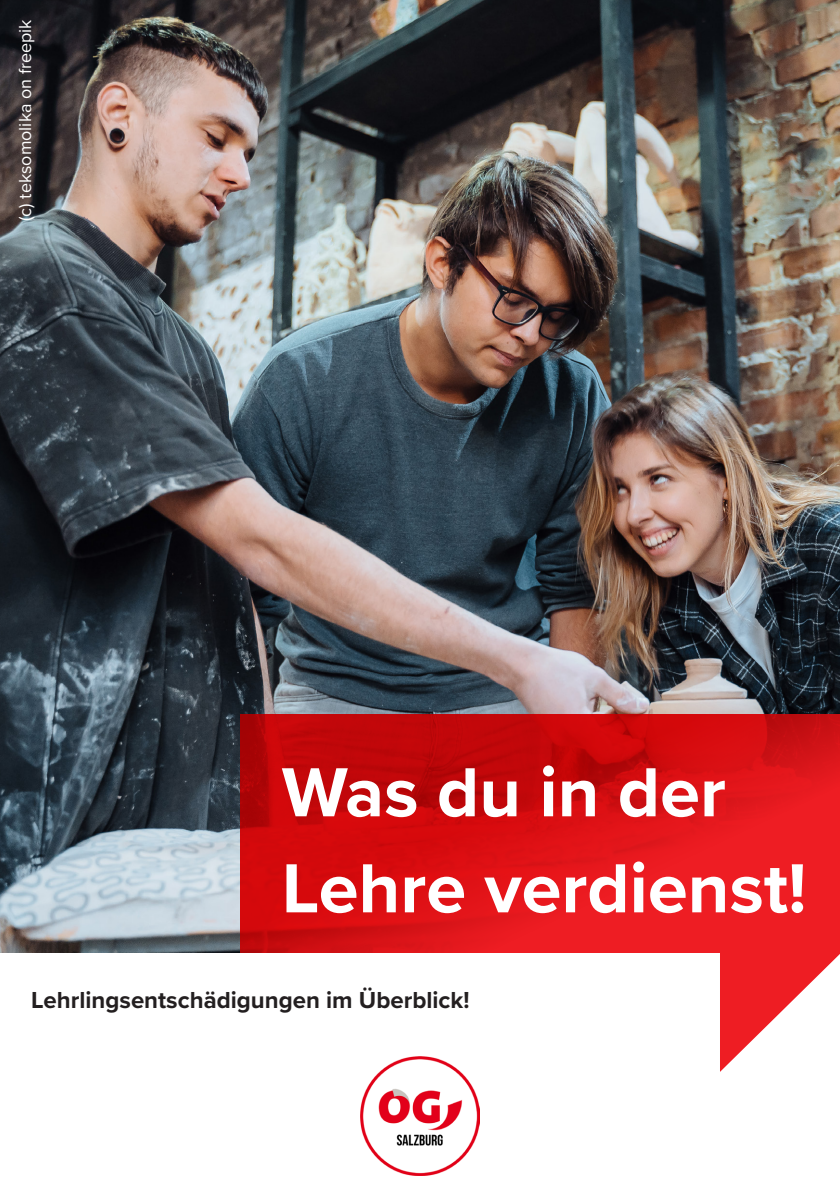
<style>
.page{position:relative;width:840px;height:1191px;background:#fff}
.page>*{position:absolute;margin:0;border:0;box-sizing:border-box;transform-origin:0 0}
.t1{font:700 72px/96px "Proxima Nova";color:#fff}
.t2{font:700 24px "Proxima Nova";color:#231f20}
.t3{font:18px "Proxima Nova";color:#fff}
</style>
<div class="page">
<img style="left:360px;top:1056px;width:119px;height:119px">
<img style="left:0;top:0;width:839px;height:952px">
<svg style="left:240px;top:714px;width:599px;height:238px;background:#d71014"></svg>
<svg style="left:719px;top:952px;width:120px;height:119px"></svg>
<p class="t3" style="left:12px;top:221px;width:203px;rotate:-90deg">(c) teksomolika on freepik</p>
<p class="t1" style="left:281px;top:742px;width:526px">Was du in der<br>Lehre verdienst!</p>
<p class="t2" style="left:31px;top:982px;width:439px">Lehrlingsentschädigungen im Überblick!</p>
</div>
